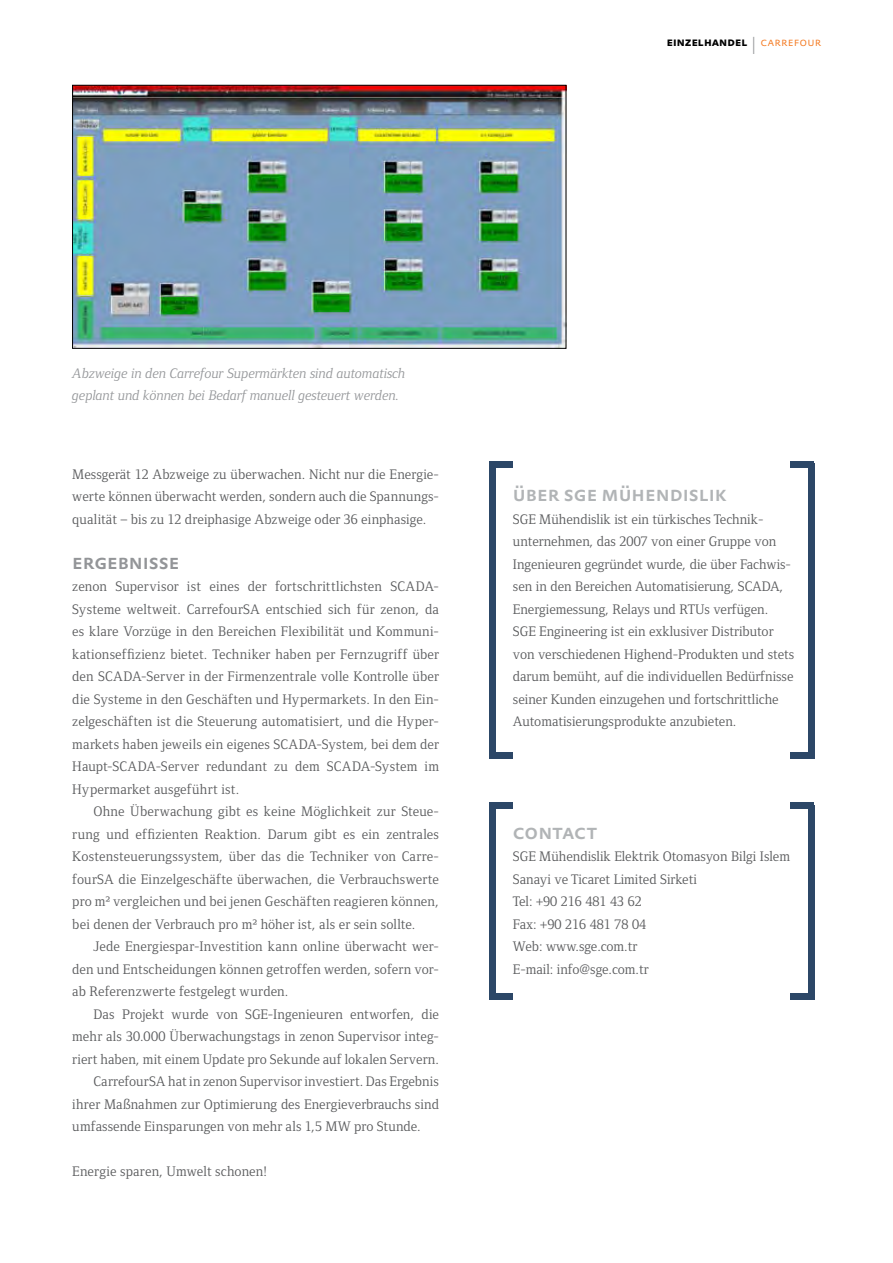
<style>
.page{position:relative;width:893px;height:1263px;background:#fff}
.page>*{position:absolute;margin:0;border:0;box-sizing:border-box;transform-origin:0 0}
.t1{font:500 21px "DTL Prokyon TOT Caps";color:#b1b4b6}
.t2{font:500 21px "DTL Prokyon TOT Caps";letter-spacing:-.005em;color:#939598}
.t3{font:14.25px/22.5px "Foundry Form Serif";color:#58595b;text-align:justify}
.t4{font:14.25px/22.5px "Foundry Form Serif Italic OSF";color:#939598}
.t5{font:700 12px "DTL Prokyon TOT Caps";letter-spacing:.005em;color:#000}
.s1{font-weight:300;font-size:24px;color:#939598}
.s2{font-weight:300;color:#f47920}
</style>
<div class="page">
<img style="left:74px;top:87px;width:490px;height:260px">
<div style="left:72px;top:85px;width:494px;height:264px;border:1px solid #000"></div>
<div style="left:489px;top:806px;width:6px;height:193px;background:#2c4767"></div>
<div style="left:489px;top:463px;width:6px;height:295px;background:#2c4767"></div>
<div style="left:489px;top:752px;width:24px;height:6px;background:#2c4767"></div>
<div style="left:489px;top:462px;width:24px;height:6px;background:#2c4767"></div>
<div style="left:489px;top:802px;width:24px;height:6px;background:#2c4767"></div>
<div style="left:489px;top:993px;width:24px;height:6px;background:#2c4767"></div>
<div style="left:808px;top:805px;width:6px;height:194px;background:#2c4767"></div>
<div style="left:808px;top:463px;width:6px;height:295px;background:#2c4767"></div>
<div style="left:790px;top:993px;width:24px;height:6px;background:#2c4767"></div>
<div style="left:790px;top:752px;width:24px;height:6px;background:#2c4767"></div>
<div style="left:790px;top:462px;width:24px;height:6px;background:#2c4767"></div>
<div style="left:790px;top:802px;width:24px;height:6px;background:#2c4767"></div>
<p class="t5" style="left:667px;top:34px;width:156px">einzelhandel <span class="s1">I</span> <span class="s2">carrefour</span></p>
<p class="t4" style="left:72px;top:362px;width:335px">Abzweige in den Carrefour Supermärkten sind automatisch geplant und können bei Bedarf manuell gesteuert werden.</p>
<p class="t3" style="left:72px;top:463px;width:368px">Messgerät 12 Abzweige zu überwachen. Nicht nur die Energie&shy;werte können überwacht werden, sondern auch die Spannungs&shy;qualität – bis zu 12 dreiphasige Abzweige oder 36 einphasige.</p>
<h1 class="t2" style="left:72px;top:548px;width:109px">ergebnisse</h1>
<p class="t3" style="left:72px;top:575px;width:368px">zenon Supervisor ist eines der fortschrittlichsten SCADA-Systeme weltweit. CarrefourSA entschied sich für zenon, da es klare Vorzüge in den Bereichen Flexibilität und Kommuni&shy;kationseffizienz bietet. Techniker haben per Fernzugriff über den SCADA-Server in der Firmenzentrale volle Kontrolle über die Systeme in den Geschäften und Hypermarkets. In den Ein&shy;zelgeschäften ist die Steuerung automatisiert, und die Hyper&shy;markets haben jeweils ein eigenes SCADA-System, bei dem der Haupt-SCADA-Server redundant zu dem SCADA-System im Hypermarket ausgeführt ist.</p>
<p class="t3" style="left:72px;top:800px;width:368px;text-indent:21px">Ohne Überwachung gibt es keine Möglichkeit zur Steue&shy;rung und effizienten Reaktion. Darum gibt es ein zentrales Kostensteuerungssystem, über das die Techniker von Carre&shy;fourSA die Einzelgeschäfte überwachen, die Verbrauchswerte pro m² vergleichen und bei jenen Geschäften reagieren können, bei denen der Verbrauch pro m² höher ist, als er sein sollte.</p>
<p class="t3" style="left:72px;top:935px;width:368px;text-indent:21px">Jede Energiespar-Investition kann online überwacht wer&shy;den und Entscheidungen können getroffen werden, sofern vor&shy;ab Referenzwerte festgelegt wurden.</p>
<p class="t3" style="left:94px;top:1003px;width:347px">Das Projekt wurde von SGE-Ingenieuren entworfen, die</p>
<p class="t3" style="left:72px;top:1025px;width:368px">mehr als 30.000 Überwachungstags in zenon Supervisor integ-</p>
<p class="t3" style="left:72px;top:1048px;width:368px">riert haben, mit einem Update pro Sekunde auf lokalen Servern.</p>
<p class="t3" style="left:94px;top:1070px;width:347px">CarrefourSA hat in zenon Supervisor investiert. Das Ergebnis</p>
<p class="t3" style="left:72px;top:1093px;width:368px">ihrer Maßnahmen zur Optimierung des Energieverbrauchs sind</p>
<p class="t3" style="left:72px;top:1115px;width:350px">umfassende Einsparungen von mehr als 1,5 MW pro Stunde.</p>
<p class="t3" style="left:72px;top:1160px;width:196px">Energie sparen, Umwelt schonen!</p>
<h1 class="t1" style="left:513px;top:480px;width:215px">über sge mühendislik</h1>
<p class="t3" style="left:513px;top:508px;width:283px;text-align:left">SGE Mühendislik ist ein türkisches Technik&shy;unternehmen, das 2007 von einer Gruppe von Ingenieuren gegründet wurde, die über Fachwis&shy;sen in den Bereichen Automatisierung, SCADA, Energiemessung, Relays und RTUs verfügen.<br>SGE Engineering ist ein exklusiver Distributor von verschiedenen Highend-Produkten und stets darum bemüht, auf die individuellen Bedürfnisse seiner Kunden einzugehen und fortschrittliche Automatisierungsprodukte anzubieten.</p>
<h1 class="t1" style="left:513px;top:818px;width:86px">contact</h1>
<p class="t3" style="left:513px;top:845px;width:279px;text-align:left">SGE Mühendislik Elektrik Otomasyon Bilgi Islem<br>Sanayi ve Ticaret Limited Sirketi<br>Tel: +90 216 481 43 62<br>Fax: +90 216 481 78 04<br>Web: www.sge.com.tr<br>E-mail: info@sge.com.tr</p>
</div>
